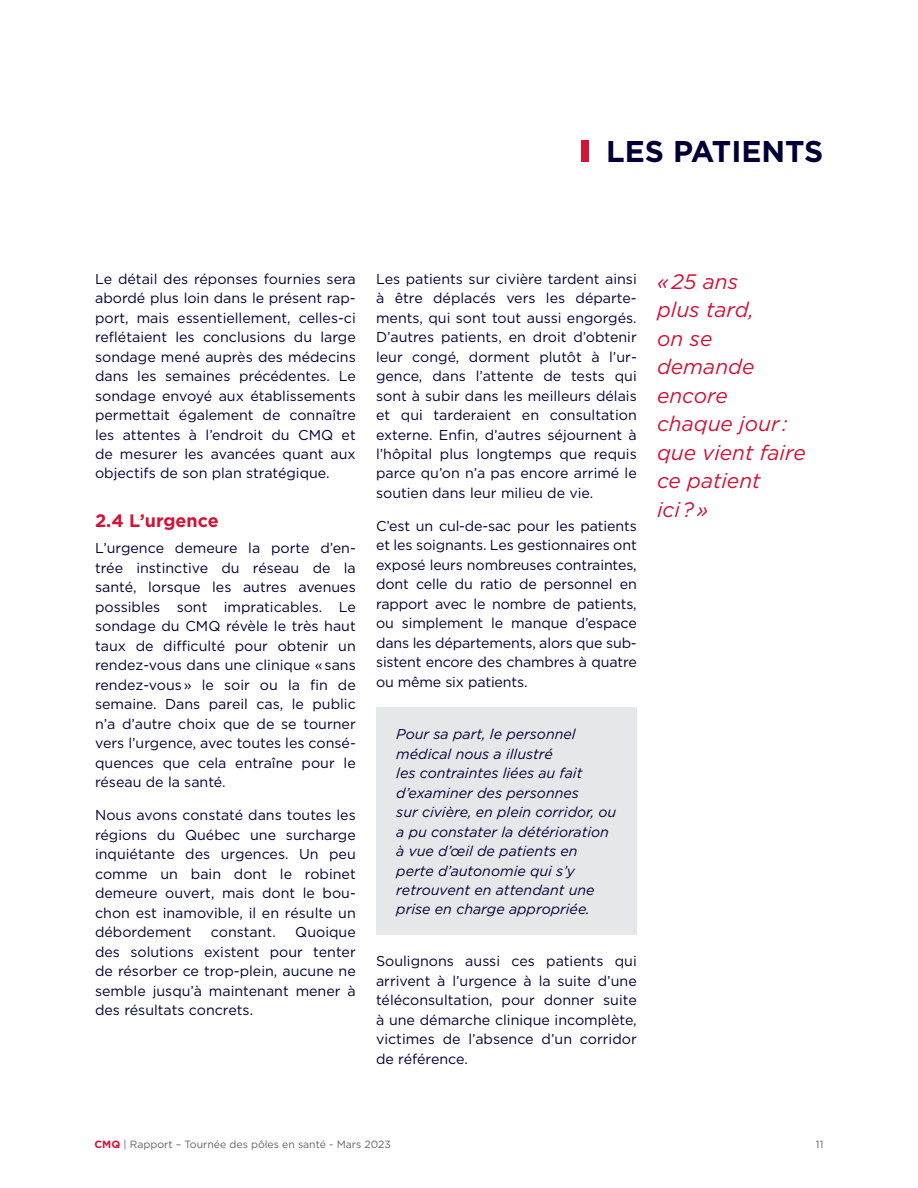
<style>
.page{position:relative;width:918px;height:1188px;background:#fff}
.page>*{position:absolute;margin:0;border:0;box-sizing:border-box;transform-origin:0 0}
.t1{font:700 30px "Gotham";color:#000036}
.t2{font:italic 21px/28.5px "Gotham";color:#d21437}
.t3{font:700 18px "Gotham";color:#d21437}
.t4{font:14.25px/19.5px "Gotham";color:#000036;text-align:justify}
.t5{font:italic 14.25px/19.5px "Gotham";color:#000036}
.t6{font:10.5px "Gotham";color:#636466}
.s1{font-weight:700;color:#d21437}
</style>
<div class="page">
<div style="left:376px;top:707px;width:261px;height:228px;background:#e6e7e8"></div>
<div style="left:581px;top:141px;width:7px;height:21px;background:#d21437"></div>
<h1 class="t1" style="left:606px;top:131px;width:219px">LES PATIENTS</h1>
<p class="t4" style="left:95px;top:268px;width:262px">Le détail des réponses fournies sera abordé plus loin dans le présent rap&shy;port, mais essentiellement, celles-ci reflétaient les conclusions du large sondage mené auprès des médecins dans les semaines précédentes. Le sondage envoyé aux établissements permettait également de connaître les attentes à l’endroit du CMQ et de mesurer les avancées quant aux objectifs de son plan stratégique.</p>
<p class="t3" style="left:95px;top:509px;width:125px">2.4 L’urgence</p>
<p class="t4" style="left:95px;top:538px;width:262px">L’urgence demeure la porte d’en&shy;trée instinctive du réseau de la santé, lorsque les autres avenues possibles sont impraticables. Le sondage du CMQ révèle le très haut taux de difficulté pour obtenir un rendez-vous dans une clinique « sans rendez-vous » le soir ou la fin de semaine. Dans pareil cas, le public n’a d’autre choix que de se tourner vers l’urgence, avec toutes les consé&shy;quences que cela entraîne pour le réseau de la santé.</p>
<p class="t4" style="left:95px;top:805px;width:262px">Nous avons constaté dans toutes les régions du Québec une surcharge inquiétante des urgences. Un peu comme un bain dont le robinet demeure ouvert, mais dont le bou&shy;chon est inamovible, il en résulte un débordement</p>
<p class="t4" style="left:95px;top:922px;width:262px;text-indent:200px">Quoique des solutions existent pour tenter de résorber ce trop-plein, aucune ne semble jusqu’à maintenant mener à des résultats concrets.</p>
<p class="t4" style="left:211px;top:922px;width:66px">constant.</p>
<p class="t4" style="left:376px;top:268px;width:262px">Les patients sur civière tardent ainsi à être déplacés vers les départe&shy;ments, qui sont tout aussi engorgés.<br>D’autres patients, en droit d’obtenir leur congé, dorment plutôt à l’ur&shy;gence, dans l’attente de tests qui sont à subir dans les meilleurs délais et qui tarderaient en consultation externe. Enfin, d’autres séjournent à l’hôpital plus longtemps que requis parce qu’on n’a pas encore arrimé le soutien dans leur milieu de vie.</p>
<p class="t4" style="left:376px;top:516px;width:262px">C’est un cul-de-sac pour les patients et les soignants. Les gestionnaires ont exposé leurs nombreuses contraintes, dont celle du ratio de personnel en rapport avec le nombre de patients, ou simplement le manque d’espace dans les départements, alors que sub&shy;sistent encore des chambres à quatre ou même six patients.</p>
<p class="t5" style="left:396px;top:724px;width:221px">Pour sa part, le personnel médical nous a illustré<br>les contraintes liées au fait d’examiner des personnes<br>sur civière, en plein corridor, ou a pu constater la détérioration à vue d’œil de patients en perte d’autonomie qui s’y retrouvent en attendant une prise en charge appropriée.</p>
<p class="t4" style="left:376px;top:951px;width:262px">Soulignons aussi ces patients qui arrivent à l’urgence à la suite d’une téléconsultation, pour donner suite à une démarche clinique incomplète, victimes de l’absence d’un corridor de référence.</p>
<h2 class="t2" style="left:657px;top:267px;width:150px">« 25 ans<br>plus tard,<br>on se demande encore chaque jour : que vient faire ce patient<br>ici ? »</h2>
<p class="t6" style="left:94px;top:1137px;width:298px"><span class="s1">CMQ</span> | Rapport – Tournée des pôles en santé - Mars 2023</p>
<p class="t6" style="left:816px;top:1137px;width:9px">11</p>
</div>
